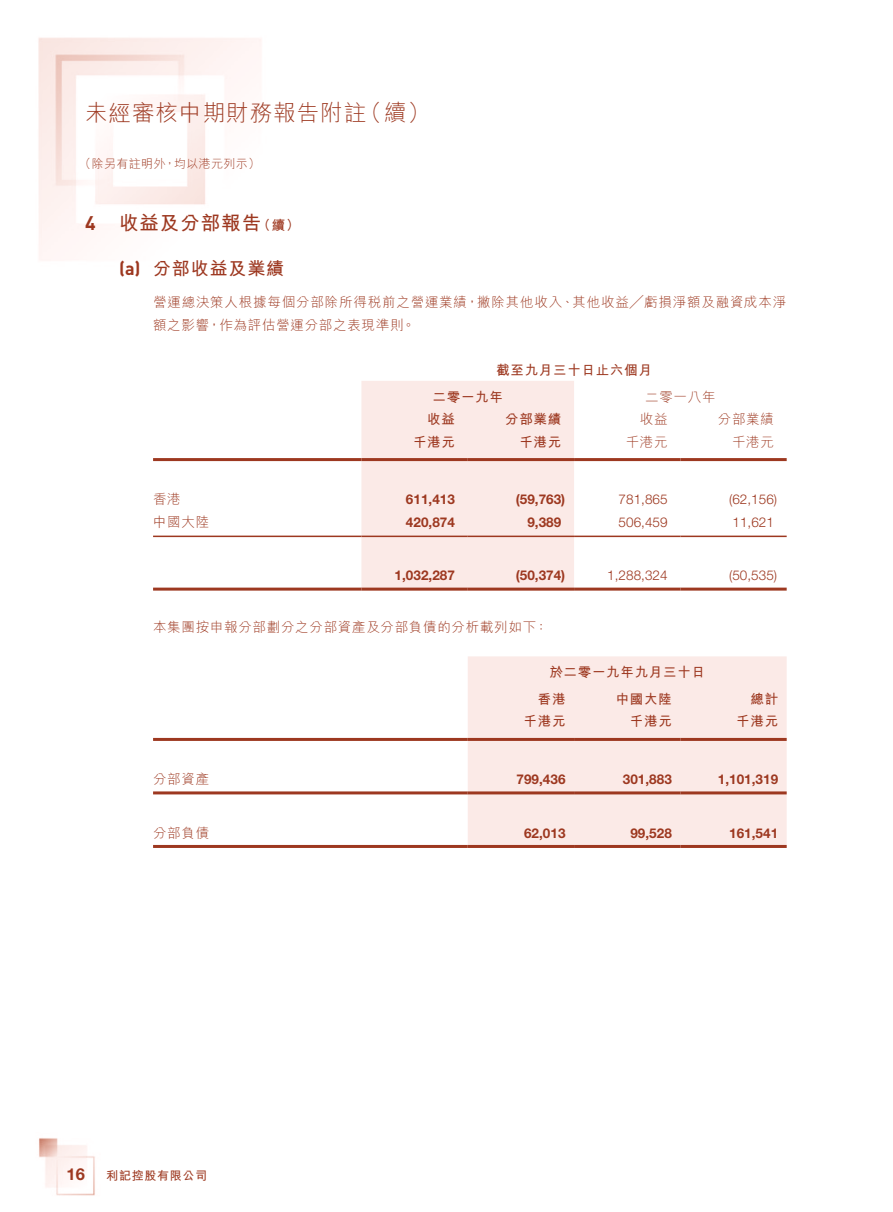
<style>
.page{position:relative;width:893px;height:1212px;background:#fff}
.page>*{position:absolute;margin:0;border:0;box-sizing:border-box;transform-origin:0 0}
.t1{font:300 22.5px "M Hei HK";letter-spacing:.045em;color:#9d3820}
.Heading_1{font:700 19.5px "M Hei HK";letter-spacing:.05em;color:#9d3820}
.Heading_2{font:700 18px "M Hei HK";letter-spacing:.05em;color:#9d3820}
.t2{font:700 16.5px "Helvetica Neue LT Std";color:#9d3820}
.Body_Text{font:300 13.5px/22.5px "M Hei HK";letter-spacing:.055em;color:#9d3820}
.Body_Text-2{font:700 13.5px "Helvetica Neue LT Std";letter-spacing:.005em;color:#9d3820}
.Body_Text-3{font:700 13.5px "M Hei HK";letter-spacing:.055em;color:#9d3820}
.Body_Text-4{font:300 13.5px "Helvetica Neue LT Std";letter-spacing:.005em;color:#9d3820}
.t3{font:300 12px "M Hei HK";letter-spacing:.03em;color:#9d3820}
.t4{font:700 12px "M Hei HK";letter-spacing:.06em;color:#9d3820}
.s1{font-family:"DIN Pro"}
.s2{font-size:13.5px}
</style>
<div class="page">
<img style="left:38px;top:37px;width:749px;height:1159px">
<div style="left:361px;top:381px;width:213px;height:207px;background:#fbeae7"></div>
<hr style="left:153px;top:458px;width:208px;height:3px;background:#9d3820">
<hr style="left:361px;top:458px;width:107px;height:3px;background:#9d3820">
<hr style="left:468px;top:458px;width:106px;height:3px;background:#9d3820">
<hr style="left:574px;top:458px;width:106px;height:3px;background:#9d3820">
<hr style="left:680px;top:458px;width:107px;height:3px;background:#9d3820">
<hr style="left:153px;top:536px;width:208px;height:1px;background:#9d3820">
<hr style="left:361px;top:536px;width:107px;height:1px;background:#9d3820">
<hr style="left:468px;top:536px;width:106px;height:1px;background:#9d3820">
<hr style="left:574px;top:536px;width:106px;height:1px;background:#9d3820">
<hr style="left:680px;top:536px;width:107px;height:1px;background:#9d3820">
<hr style="left:153px;top:588px;width:208px;height:3px;background:#9d3820">
<hr style="left:361px;top:588px;width:107px;height:3px;background:#9d3820">
<hr style="left:468px;top:588px;width:106px;height:3px;background:#9d3820">
<hr style="left:574px;top:588px;width:106px;height:3px;background:#9d3820">
<hr style="left:680px;top:588px;width:107px;height:3px;background:#9d3820">
<div style="left:468px;top:656px;width:319px;height:189px;background:#fbeae7"></div>
<hr style="left:153px;top:738px;width:315px;height:3px;background:#9d3820">
<hr style="left:468px;top:738px;width:106px;height:3px;background:#9d3820">
<hr style="left:574px;top:738px;width:106px;height:3px;background:#9d3820">
<hr style="left:680px;top:738px;width:107px;height:3px;background:#9d3820">
<hr style="left:153px;top:791px;width:315px;height:3px;background:#9d3820">
<hr style="left:468px;top:791px;width:106px;height:3px;background:#9d3820">
<hr style="left:574px;top:791px;width:106px;height:3px;background:#9d3820">
<hr style="left:680px;top:791px;width:107px;height:3px;background:#9d3820">
<hr style="left:153px;top:845px;width:315px;height:3px;background:#9d3820">
<hr style="left:468px;top:845px;width:106px;height:3px;background:#9d3820">
<hr style="left:574px;top:845px;width:106px;height:3px;background:#9d3820">
<hr style="left:680px;top:845px;width:107px;height:3px;background:#9d3820">
<h1 class="t1" style="left:85px;top:101px;width:347px">未經審核中期財務報告附註（續）</h1>
<p class="t3" style="left:79px;top:157px;width:183px">（除另有註明外，均以港元列示）</p>
<p class="Heading_1" style="left:85px;top:209px;width:216px"><span class="s1">4</span> 收益及分部報告<span class="s2">（續）</span></p>
<p class="Heading_2" style="left:119px;top:255px;width:167px"><span class="s1">(a)</span> 分部收益及業績</p>
<p class="Body_Text" style="left:153px;top:291px;width:635px">營運總決策人根據每個分部除所得稅前之營運業績，撇除其他收入、其他收益╱虧損淨額及融資成本淨額之影響，作為評估營運分部之表現準則。</p>
<p class="Body_Text-3" style="left:496px;top:360px;width:157px">截至九月三十日止六個月</p>
<p class="Body_Text-3" style="left:433px;top:387px;width:72px">二零一九年</p>
<p class="Body_Text" style="left:645px;top:385px;width:72px">二零一八年</p>
<p class="Body_Text-3" style="left:427px;top:409px;width:29px">收益</p>
<p class="Body_Text-3" style="left:505px;top:409px;width:58px">分部業績</p>
<p class="Body_Text" style="left:640px;top:408px;width:29px">收益</p>
<p class="Body_Text" style="left:718px;top:408px;width:58px">分部業績</p>
<p class="Body_Text-3" style="left:413px;top:432px;width:43px">千港元</p>
<p class="Body_Text-3" style="left:519px;top:432px;width:43px">千港元</p>
<p class="Body_Text" style="left:626px;top:430px;width:43px">千港元</p>
<p class="Body_Text" style="left:732px;top:430px;width:43px">千港元</p>
<p class="Body_Text" style="left:153px;top:488px;width:29px">香港</p>
<p class="Body_Text-2" style="left:406px;top:491px;width:51px">611,413</p>
<p class="Body_Text-2" style="left:516px;top:491px;width:51px">(59,763)</p>
<p class="Body_Text-4" style="left:619px;top:491px;width:51px">781,865</p>
<p class="Body_Text-4" style="left:729px;top:491px;width:50px">(62,156)</p>
<p class="Body_Text" style="left:153px;top:510px;width:58px">中國大陸</p>
<p class="Body_Text-2" style="left:406px;top:514px;width:51px">420,874</p>
<p class="Body_Text-2" style="left:527px;top:514px;width:35px">9,389</p>
<p class="Body_Text-4" style="left:619px;top:514px;width:51px">506,459</p>
<p class="Body_Text-4" style="left:732px;top:514px;width:43px">11,621</p>
<p class="Body_Text-2" style="left:395px;top:567px;width:62px">1,032,287</p>
<p class="Body_Text-2" style="left:516px;top:567px;width:51px">(50,374)</p>
<p class="Body_Text-4" style="left:607px;top:567px;width:62px">1,288,324</p>
<p class="Body_Text-4" style="left:729px;top:567px;width:50px">(50,535)</p>
<p class="Body_Text" style="left:153px;top:616px;width:396px">本集團按申報分部劃分之分部資產及分部負債的分析載列如下：</p>
<p class="Body_Text-3" style="left:549px;top:662px;width:157px">於二零一九年九月三十日</p>
<p class="Body_Text-3" style="left:538px;top:689px;width:29px">香港</p>
<p class="Body_Text-3" style="left:616px;top:689px;width:58px">中國大陸</p>
<p class="Body_Text-3" style="left:750px;top:689px;width:29px">總計</p>
<p class="Body_Text-3" style="left:524px;top:712px;width:43px">千港元</p>
<p class="Body_Text-3" style="left:630px;top:712px;width:43px">千港元</p>
<p class="Body_Text-3" style="left:736px;top:712px;width:43px">千港元</p>
<p class="Body_Text" style="left:153px;top:768px;width:58px">分部資產</p>
<p class="Body_Text-2" style="left:516px;top:771px;width:51px">799,436</p>
<p class="Body_Text-2" style="left:623px;top:771px;width:51px">301,883</p>
<p class="Body_Text-2" style="left:718px;top:771px;width:62px">1,101,319</p>
<p class="Body_Text" style="left:153px;top:821px;width:58px">分部負債</p>
<p class="Body_Text-2" style="left:524px;top:824px;width:43px">62,013</p>
<p class="Body_Text-2" style="left:630px;top:824px;width:43px">99,528</p>
<p class="Body_Text-2" style="left:729px;top:824px;width:51px">161,541</p>
<p class="t2" style="left:67px;top:1164px;width:20px">16</p>
<p class="t4" style="left:106px;top:1166px;width:102px">利記控股有限公司</p>
</div>
